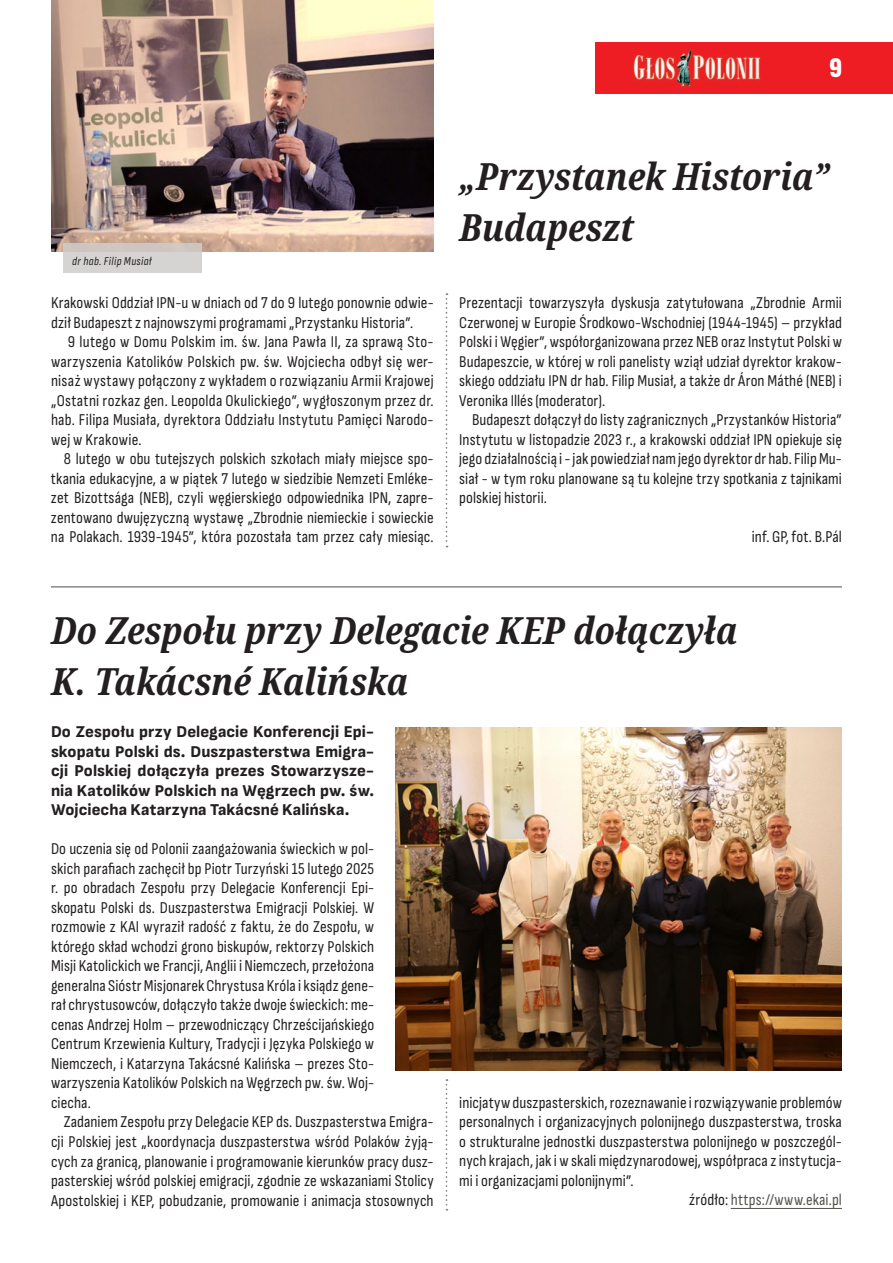
<style>
.page{position:relative;width:893px;height:1263px;background:#fff}
.page>*{position:absolute;margin:0;border:0;box-sizing:border-box;transform-origin:0 0}
.t1{font:italic 700 37.5px/51px "Noto Serif Condensed";letter-spacing:-.005em;color:#231f20}
.t2{font:900 extra-condensed 28.5px "Sofia Sans";color:#fff}
.t3{font:16.5px/19.5px "Sofia Sans Condensed";letter-spacing:.005em;color:#231f20;text-align:justify}
.t4{font:800 16.5px/19.5px "Sofia Sans";letter-spacing:.005em;color:#231f20;text-align:justify}
.t5{font:16.5px "Sofia Sans Condensed";letter-spacing:.015em;color:#53534e}
.t6{font:italic 12px "Sofia Sans Condensed";letter-spacing:.035em;color:#231f20}
.s1{color:#231f20}
</style>
<div class="page">
<img style="left:395px;top:728px;width:447px;height:343px">
<img style="left:51px;top:0;width:383px;height:251px">
<div style="left:64px;top:243px;width:138px;height:30px;background:linear-gradient(to right,#d3d0cd,#d4d0cd)"></div>
<svg style="left:446px;top:293px;width:1px;height:254px"></svg>
<hr style="left:731px;top:1208px;width:111px;height:1px;background:#53534e">
<svg style="left:446px;top:1079px;width:1px;height:131px"></svg>
<hr style="left:51px;top:586px;width:791px;height:2px;background:#898783">
<img style="left:595px;top:43px;width:298px;height:50px">
<h2 class="t2" style="left:829px;top:49px;width:14px">9</h2>
<p class="t6" style="left:72px;top:255px;width:81px">dr hab. Filip Musiał</p>
<p class="t3" style="left:51px;top:293px;width:384px">Krakowski Oddział IPN-u w dniach od 7 do 9 lutego ponownie odwie&shy;dził Budapeszt z najnowszymi programami „Przystanku Historia”.</p>
<p class="t3" style="left:51px;top:332px;width:384px;text-indent:17px">9 lutego w Domu Polskim im. św. Jana Pawła II, za sprawą Sto&shy;warzyszenia Katolików Polskich pw. św. Wojciecha odbył się wer&shy;nisaż wystawy połączony z wykładem o rozwiązaniu Armii Krajowej „Ostatni rozkaz gen. Leopolda Okulickiego”, wygłoszonym przez dr. hab. Filipa Musiała, dyrektora Oddziału Instytutu Pamięci Narodo&shy;wej w Krakowie.</p>
<p class="t3" style="left:51px;top:449px;width:384px;text-indent:13px">8 lutego w obu tutejszych polskich szkołach miały miejsce spo&shy;tkania edukacyjne, a w piątek 7 lutego w siedzibie Nemzeti Emléke&shy;zet Bizottsága (NEB), czyli węgierskiego odpowiednika IPN, zapre&shy;zentowano dwujęzyczną wystawę „Zbrodnie niemieckie i sowieckie na Polakach. 1939-1945”, która pozostała tam przez cały miesiąc.</p>
<h1 class="t1" style="left:459px;top:152px;width:371px">„Przystanek Historia”<br>Budapeszt</h1>
<p class="t3" style="left:459px;top:293px;width:384px">Prezentacji towarzyszyła dyskusja zatytułowana „Zbrodnie Armii Czerwonej w Europie Środkowo-Wschodniej (1944-1945) – przykład Polski i Węgier”, współorganizowana przez NEB oraz Instytut Polski w Budapeszcie, w której w roli panelisty wziął udział dyrektor krakow&shy;skiego oddziału IPN dr hab. Filip Musiał, a także dr Áron Máthé (NEB) i Veronika Illés (moderator).</p>
<p class="t3" style="left:459px;top:410px;width:384px;text-indent:13px">Budapeszt dołączył do listy zagranicznych „Przystanków Historia” Instytutu w listopadzie 2023 r., a krakowski oddział IPN opiekuje się jego działalnością i - jak powiedział nam jego dyrektor dr hab. Filip Mu&shy;siał - w tym roku planowane są tu kolejne trzy spotkania z tajnikami polskiej historii.</p>
<p class="t3" style="left:752px;top:527px;width:92px">inf. GP, fot. B.Pál</p>
<h1 class="t1" style="left:51px;top:606px;width:688px">Do Zespołu przy Delegacie KEP dołączyła<br>K. Takácsné Kalińska</h1>
<p class="t4" style="left:51px;top:722px;width:325px">Do Zespołu przy Delegacie Konferencji Epi&shy;skopatu Polski ds. Duszpasterstwa Emigra&shy;cji Polskiej dołączyła prezes Stowarzysze&shy;nia Katolików Polskich na Węgrzech pw. św.<br>Wojciecha Katarzyna Takácsné Kalińska.</p>
<p class="t3" style="left:51px;top:839px;width:325px">Do uczenia się od Polonii zaangażowania świeckich w pol&shy;skich parafiach zachęcił bp Piotr Turzyński 15 lutego 2025 r. po obradach Zespołu przy Delegacie Konferencji Epi&shy;skopatu Polski ds. Duszpasterstwa Emigracji Polskiej. W rozmowie z KAI wyraził radość z faktu, że do Zespołu, w którego skład wchodzi grono biskupów, rektorzy Polskich Misji Katolickich we Francji, Anglii i Niemczech, przełożona generalna Sióstr Misjonarek Chrystusa Króla i ksiądz gene&shy;rał chrystusowców, dołączyło także dwoje świeckich: me&shy;cenas Andrzej Holm – przewodniczący Chrześcijańskiego Centrum Krzewienia Kultury, Tradycji i Języka Polskiego w Niemczech, i Katarzyna Takácsné Kalińska – prezes Sto&shy;warzyszenia Katolików Polskich na Węgrzech pw. św. Woj&shy;ciecha.</p>
<p class="t3" style="left:51px;top:1112px;width:384px;text-indent:13px">Zadaniem Zespołu przy Delegacie KEP ds. Duszpasterstwa Emigra&shy;cji Polskiej jest „koordynacja duszpasterstwa wśród Polaków żyją&shy;cych za granicą, planowanie i programowanie kierunków pracy dusz&shy;pasterskiej wśród polskiej emigracji, zgodnie ze wskazaniami Stolicy Apostolskiej i KEP, pobudzanie, promowanie i animacja stosownych</p>
<p class="t3" style="left:459px;top:1093px;width:384px">inicjatyw duszpasterskich, rozeznawanie i rozwiązywanie problemów</p>
<p class="t3" style="left:459px;top:1112px;width:384px">personalnych i organizacyjnych polonijnego duszpasterstwa, troska</p>
<p class="t3" style="left:459px;top:1132px;width:384px">o strukturalne jednostki duszpasterstwa polonijnego w poszczegól-</p>
<p class="t3" style="left:459px;top:1151px;width:384px">nych krajach, jak i w skali międzynarodowej, współpraca z instytucja-</p>
<p class="t3" style="left:459px;top:1171px;width:176px">mi i organizacjami polonijnymi”.</p>
<p class="t5" style="left:689px;top:1191px;width:154px"><span class="s1">źródło:</span> https://www.ekai.pl</p>
</div>
